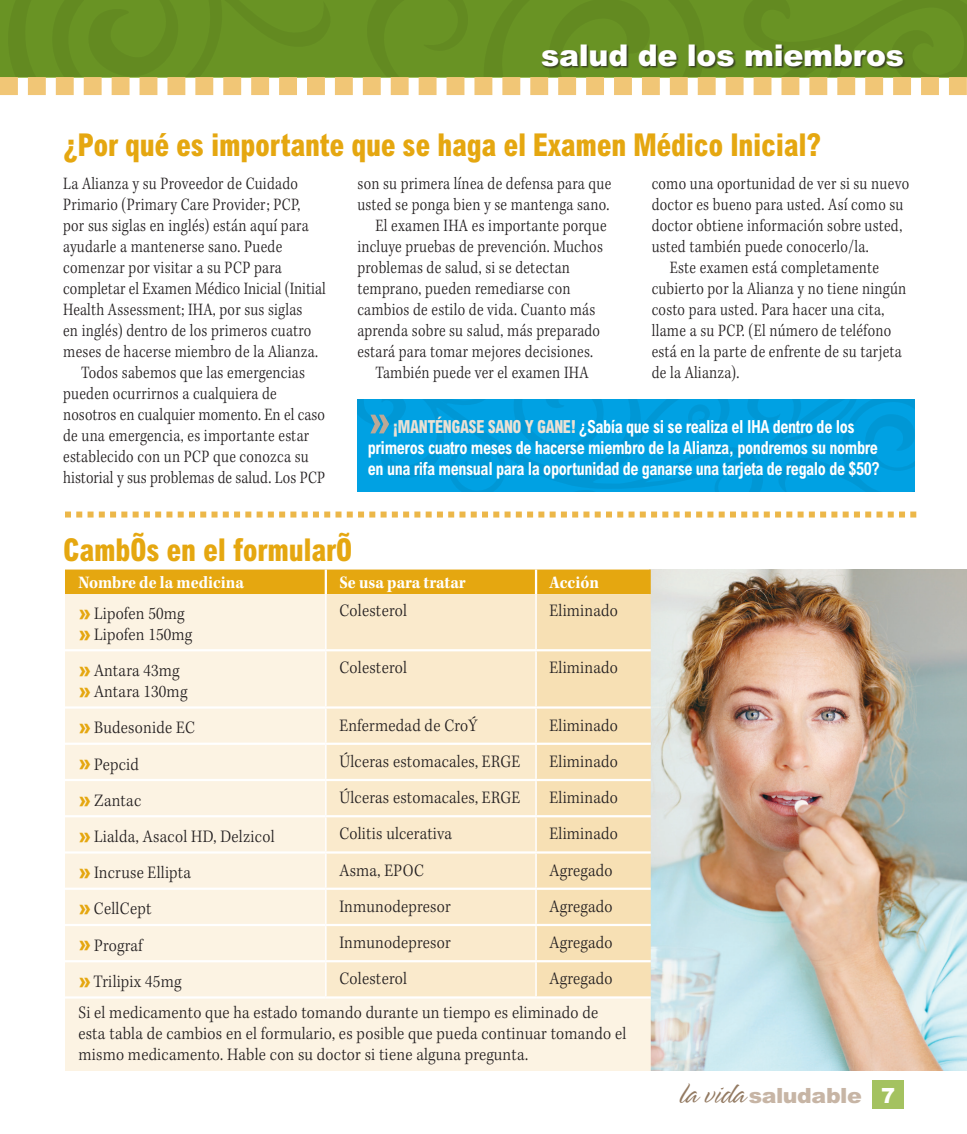
<style>
.page{position:relative;width:967px;height:1134px;background:#fff}
.page>*{position:absolute;margin:0;border:0;box-sizing:border-box;transform-origin:0 0}
.SPnwn_HEAD_NEWS{font:800 condensed 31.5px "Arial MT Std";letter-spacing:-.01em;color:#e5a710;scale:.95 1}
.SPnwn_topic_banner{font:900 30px "Arial MT Std";letter-spacing:-.01em;color:#fff}
.t1{font:900 21px "Arial MT Std";letter-spacing:-.02em;color:#c7b5a5;scale:1.05 1}
.t2{font:900 21px "Arial MT Std";color:#fff}
.SPnwn_BODY_NEWS{font:18px/21px "Kepler Std Light Scn";letter-spacing:.015em;color:#231f20;scale:.9 1}
.SPnwn_BODY{font:300 18px/21px "Kepler Std";letter-spacing:.015em;color:#231f20;scale:.9 1}
.SPnwn_body_nws_1st{font:18px/21px "Kepler Std Light Scn";letter-spacing:.015em;color:#231f20;scale:.9 1}
.SPnwn_CTA_1st{font:700 condensed 18px/21px "Arial MT Std";letter-spacing:-.025em;color:#fff;text-align:center;scale:.9 1}
.SPnwn_chart_alterna{font:700 18px "Kepler Std";color:#fff;scale:.9 1}
.s1{font-weight:800;color:#ebe1d4}
.s2{font-family:"Arial MT Std";font-weight:900;font-size:21px;color:#e5a710}
.s3{font-family:"Spring LP Light";font-weight:400;font-size:33px;color:#937a62}
</style>
<div class="page">
<div style="left:872px;top:1081px;width:31px;height:28px;background:#a4c260"></div>
<img style="left:650px;top:570px;width:316px;height:501px">
<div style="left:65px;top:570px;width:585px;height:24px;background:#e5a710"></div>
<div style="left:65px;top:594px;width:585px;height:477px;background:#fcf3e3"></div>
<svg style="left:326px;top:594px;width:209px;height:402px;background:#faebcf"></svg>
<div style="left:536px;top:594px;width:114px;height:402px;background:#f7e0b4"></div>
<hr style="left:324px;top:570px;width:3px;height:24px;background:#fff">
<hr style="left:534px;top:570px;width:3px;height:24px;background:#fff">
<hr style="left:325px;top:594px;width:1px;height:55px;background:#fff">
<hr style="left:535px;top:594px;width:1px;height:55px;background:#fff">
<hr style="left:325px;top:651px;width:1px;height:55px;background:#fff">
<hr style="left:535px;top:651px;width:1px;height:55px;background:#fff">
<hr style="left:325px;top:709px;width:1px;height:34px;background:#fff">
<hr style="left:535px;top:709px;width:1px;height:34px;background:#fff">
<hr style="left:325px;top:745px;width:1px;height:34px;background:#fff">
<hr style="left:535px;top:745px;width:1px;height:34px;background:#fff">
<hr style="left:325px;top:781px;width:1px;height:34px;background:#fff">
<hr style="left:535px;top:781px;width:1px;height:34px;background:#fff">
<hr style="left:325px;top:817px;width:1px;height:34px;background:#fff">
<hr style="left:535px;top:817px;width:1px;height:34px;background:#fff">
<hr style="left:325px;top:854px;width:1px;height:34px;background:#fff">
<hr style="left:535px;top:854px;width:1px;height:34px;background:#fff">
<hr style="left:325px;top:890px;width:1px;height:34px;background:#fff">
<hr style="left:535px;top:890px;width:1px;height:34px;background:#fff">
<hr style="left:325px;top:926px;width:1px;height:34px;background:#fff">
<hr style="left:535px;top:926px;width:1px;height:34px;background:#fff">
<hr style="left:325px;top:962px;width:1px;height:34px;background:#fff">
<hr style="left:535px;top:962px;width:1px;height:34px;background:#fff">
<hr style="left:65px;top:649px;width:261px;height:2px;background:#fff">
<hr style="left:326px;top:649px;width:210px;height:2px;background:#fff">
<hr style="left:536px;top:649px;width:114px;height:2px;background:#fff">
<hr style="left:65px;top:706px;width:261px;height:3px;background:#fff">
<hr style="left:326px;top:706px;width:210px;height:3px;background:#fff">
<hr style="left:536px;top:706px;width:114px;height:3px;background:#fff">
<hr style="left:65px;top:743px;width:261px;height:2px;background:#fff">
<hr style="left:326px;top:743px;width:210px;height:2px;background:#fff">
<hr style="left:536px;top:743px;width:114px;height:2px;background:#fff">
<hr style="left:65px;top:779px;width:261px;height:2px;background:#fff">
<hr style="left:326px;top:779px;width:210px;height:2px;background:#fff">
<hr style="left:536px;top:779px;width:114px;height:2px;background:#fff">
<hr style="left:65px;top:815px;width:261px;height:2px;background:#fff">
<hr style="left:326px;top:815px;width:210px;height:2px;background:#fff">
<hr style="left:536px;top:815px;width:114px;height:2px;background:#fff">
<hr style="left:65px;top:851px;width:261px;height:3px;background:#fff">
<hr style="left:326px;top:851px;width:210px;height:3px;background:#fff">
<hr style="left:536px;top:851px;width:114px;height:3px;background:#fff">
<hr style="left:65px;top:888px;width:261px;height:2px;background:#fff">
<hr style="left:326px;top:888px;width:210px;height:2px;background:#fff">
<hr style="left:536px;top:888px;width:114px;height:2px;background:#fff">
<hr style="left:65px;top:924px;width:261px;height:2px;background:#fff">
<hr style="left:326px;top:924px;width:210px;height:2px;background:#fff">
<hr style="left:536px;top:924px;width:114px;height:2px;background:#fff">
<hr style="left:65px;top:960px;width:261px;height:2px;background:#fff">
<hr style="left:326px;top:960px;width:210px;height:2px;background:#fff">
<hr style="left:536px;top:960px;width:114px;height:2px;background:#fff">
<hr style="left:65px;top:996px;width:261px;height:3px;background:#fff">
<hr style="left:326px;top:996px;width:210px;height:3px;background:#fff">
<hr style="left:536px;top:996px;width:114px;height:3px;background:#fff">
<svg style="left:357px;top:400px;width:557px;height:92px;background:#009ede"></svg>
<svg style="left:0;top:0;width:966px;height:95px;background:#7f9a3b"></svg>
<svg style="left:65px;top:512px;width:850px;height:6px"></svg>
<p class="SPnwn_topic_banner" style="left:541px;top:36px;width:364px">salud de los miembros</p>
<p class="SPnwn_HEAD_NEWS" style="left:63px;top:125px;width:799px">¿Por qué es importante que se haga el Examen Médico Inicial?</p>
<p class="SPnwn_BODY_NEWS" style="left:651px;top:174px;width:287px">como una oportunidad de ver si su nuevo doctor es bueno para usted. Así como su doctor obtiene información sobre usted, usted también puede conocerlo/la.</p>
<p class="SPnwn_BODY_NEWS" style="left:651px;top:258px;width:284px;text-indent:18px">Este examen está completamente cubierto por la Alianza y no tiene ningún costo para usted. Para hacer una cita, llame a su PCP. (El número de teléfono está en la parte de enfrente de su tarjeta de la Alianza).</p>
<p class="SPnwn_BODY_NEWS" style="left:357px;top:174px;width:283px">son su primera línea de defensa para que usted se ponga bien y se mantenga sano.</p>
<p class="SPnwn_BODY_NEWS" style="left:357px;top:216px;width:278px;text-indent:18px">El examen IHA es importante porque incluye pruebas de prevención. Muchos problemas de salud, si se detectan temprano, pueden remediarse con cambios de estilo de vida. Cuanto más aprenda sobre su salud, más preparado estará para tomar mejores decisiones.</p>
<p class="SPnwn_BODY_NEWS" style="left:375px;top:363px;width:238px">También puede ver el examen IHA</p>
<p class="SPnwn_body_nws_1st" style="left:63px;top:174px;width:293px">La Alianza y su Proveedor de Cuidado Primario (Primary Care Provider; PCP, por sus siglas en inglés) están aquí para ayudarle a mantenerse sano. Puede comenzar por visitar a su PCP para completar el Examen Médico Inicial (Initial Health Assessment; IHA, por sus siglas<br>en inglés) dentro de los primeros cuatro meses de hacerse miembro de la Alianza.</p>
<p class="SPnwn_BODY_NEWS" style="left:63px;top:363px;width:292px;text-indent:18px">Todos sabemos que las emergencias pueden ocurrirnos a cualquiera de nosotros en cualquier momento. En el caso de una emergencia, es importante estar establecido con un PCP que conozca su historial y sus problemas de salud. Los PCP</p>
<p class="SPnwn_CTA_1st" style="left:368px;top:417px;width:569px"><span class="s1">¡MANTÉNGASE SANO Y GANE!</span> ¿Sabía que si se realiza el IHA dentro de los primeros cuatro meses de hacerse miembro de la Alianza, pondremos su nombre en una rifa mensual para la oportunidad de ganarse una tarjeta de regalo de $50?</p>
<p class="SPnwn_HEAD_NEWS" style="left:63px;top:530px;width:306px">Cambios en el formulario</p>
<p class="SPnwn_chart_alterna" style="left:78px;top:572px;width:185px">Nombre de la medicina</p>
<p class="SPnwn_chart_alterna" style="left:339px;top:572px;width:142px">Se usa para tratar</p>
<p class="SPnwn_chart_alterna" style="left:549px;top:572px;width:56px">Acción</p>
<p class="SPnwn_BODY" style="left:78px;top:603px;width:119px"><span class="s2">»</span> Lipofen 50mg</p>
<p class="SPnwn_BODY" style="left:78px;top:624px;width:128px"><span class="s2">»</span> Lipofen 150mg</p>
<p class="SPnwn_BODY" style="left:339px;top:601px;width:77px">Colesterol</p>
<p class="SPnwn_BODY" style="left:549px;top:601px;width:77px">Eliminado</p>
<p class="SPnwn_BODY" style="left:78px;top:661px;width:114px"><span class="s2">»</span> Antara 43mg</p>
<p class="SPnwn_BODY" style="left:78px;top:682px;width:122px"><span class="s2">»</span> Antara 130mg</p>
<p class="SPnwn_BODY" style="left:339px;top:658px;width:77px">Colesterol</p>
<p class="SPnwn_BODY" style="left:549px;top:658px;width:77px">Eliminado</p>
<p class="SPnwn_BODY" style="left:78px;top:718px;width:131px"><span class="s2">»</span> Budesonide EC</p>
<p class="SPnwn_BODY" style="left:339px;top:715px;width:156px">Enfermedad de Crohn</p>
<p class="SPnwn_BODY" style="left:549px;top:715px;width:77px">Eliminado</p>
<p class="SPnwn_BODY" style="left:78px;top:754px;width:69px"><span class="s2">»</span> Pepcid</p>
<p class="SPnwn_BODY" style="left:339px;top:752px;width:202px">Úlceras estomacales, ERGE</p>
<p class="SPnwn_BODY" style="left:549px;top:752px;width:77px">Eliminado</p>
<p class="SPnwn_BODY" style="left:78px;top:790px;width:71px"><span class="s2">»</span> Zantac</p>
<p class="SPnwn_BODY" style="left:339px;top:788px;width:202px">Úlceras estomacales, ERGE</p>
<p class="SPnwn_BODY" style="left:549px;top:788px;width:77px">Eliminado</p>
<p class="SPnwn_BODY" style="left:78px;top:827px;width:219px"><span class="s2">»</span> Lialda, Asacol HD, Delzicol</p>
<p class="SPnwn_BODY" style="left:339px;top:824px;width:126px">Colitis ulcerativa</p>
<p class="SPnwn_BODY" style="left:549px;top:824px;width:77px">Eliminado</p>
<p class="SPnwn_BODY" style="left:78px;top:863px;width:126px"><span class="s2">»</span> Incruse Ellipta</p>
<p class="SPnwn_BODY" style="left:339px;top:860px;width:95px">Asma, EPOC</p>
<p class="SPnwn_BODY" style="left:549px;top:860px;width:71px">Agregado</p>
<p class="SPnwn_BODY" style="left:78px;top:899px;width:83px"><span class="s2">»</span> CellCept</p>
<p class="SPnwn_BODY" style="left:339px;top:896px;width:125px">Inmunodepresor</p>
<p class="SPnwn_BODY" style="left:549px;top:896px;width:71px">Agregado</p>
<p class="SPnwn_BODY" style="left:78px;top:935px;width:73px"><span class="s2">»</span> Prograf</p>
<p class="SPnwn_BODY" style="left:339px;top:933px;width:125px">Inmunodepresor</p>
<p class="SPnwn_BODY" style="left:549px;top:933px;width:71px">Agregado</p>
<p class="SPnwn_BODY" style="left:78px;top:972px;width:116px"><span class="s2">»</span>Trilipix 45mg</p>
<p class="SPnwn_BODY" style="left:339px;top:969px;width:77px">Colesterol</p>
<p class="SPnwn_BODY" style="left:549px;top:969px;width:71px">Agregado</p>
<p class="SPnwn_BODY" style="left:78px;top:1002px;width:609px">Si el medicamento que ha estado tomando durante un tiempo es eliminado de esta tabla de cambios en el formulario, es posible que pueda continuar tomando el mismo medicamento. Hable con su doctor si tiene alguna pregunta.</p>
<p class="t1" style="left:679px;top:1082px;width:175px"><span class="s3">la vida</span> saludable</p>
<p class="t2" style="left:880px;top:1082px;width:16px">7</p>
</div>
